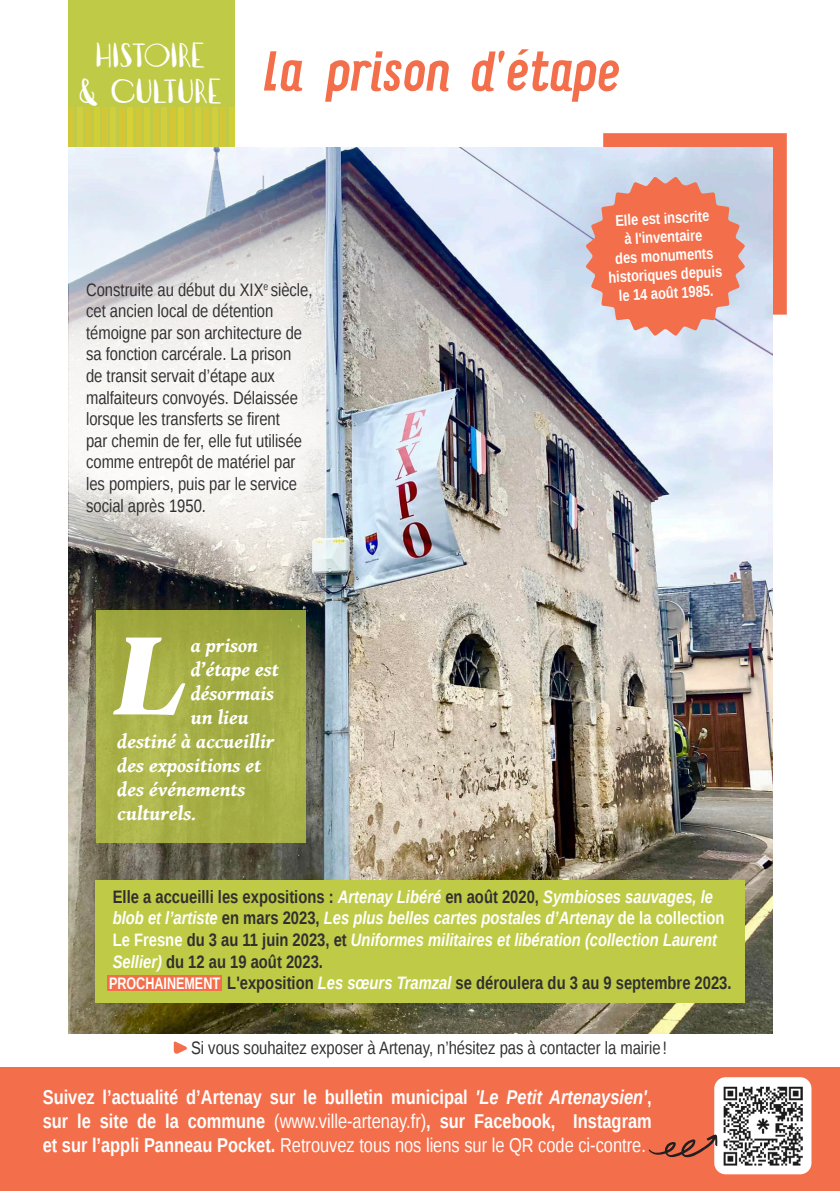
<style>
.page{position:relative;width:840px;height:1191px;background:#fff}
.page>*{position:absolute;margin:0;border:0;box-sizing:border-box;transform-origin:0 0}
.chapeau{font:italic 900 114.2px "PF Regal Text Pro";color:#fff}
.nom_asso{font:italic 56px "Vitage";letter-spacing:-.02em;color:#f36f4b}
.SPORT{font:500 36px "Vagabundo";color:#fff}
.chapeau-2{font:700 20px/24px "Liberation Sans Narrow";color:#fff;text-align:justify}
.chapeau-3{font:italic 700 20px "Gentium Book Basic";color:#fff}
.chapeau-4{font:18px/21.6px "Liberation Sans Narrow";color:#312f30}
.chapeau-5{font:italic 700 18px/21.6px "Liberation Sans Narrow";color:#fff}
.chapeau-6{font:700 15.6px/18.8px "Liberation Sans Narrow";color:#fff;text-align:center}
.s1{font-style:normal;color:#312f30}
.s2{font-style:normal}
.s3{font-style:normal;font-size:16.6px}
.s4{font-style:italic}
.s5{font-weight:400}
</style>
<div class="page">
<div style="left:0;top:1067px;width:839px;height:124px;background:#f36f4b"></div>
<div style="left:713px;top:1077px;width:98px;height:97px;background:#fff;border-radius:11px"></div>
<img style="left:723px;top:1086px;width:78px;height:79px">
<div style="left:68px;top:0;width:166px;height:178px;background:#bfcb47"></div>
<div style="left:68px;top:108px;width:6px;height:41px;background:#d1c738"></div>
<div style="left:77px;top:108px;width:6px;height:41px;background:#d1cf40"></div>
<div style="left:110px;top:108px;width:6px;height:41px;background:#d1cf40"></div>
<div style="left:161px;top:108px;width:6px;height:41px;background:#d1cf40"></div>
<div style="left:212px;top:108px;width:5px;height:41px;background:#d1cf40"></div>
<div style="left:85px;top:108px;width:6px;height:41px;background:#d1c738"></div>
<div style="left:136px;top:108px;width:6px;height:41px;background:#d1c738"></div>
<div style="left:186px;top:108px;width:6px;height:41px;background:#d1c738"></div>
<div style="left:119px;top:108px;width:6px;height:41px;background:#d7c634"></div>
<div style="left:169px;top:108px;width:6px;height:41px;background:#d7c634"></div>
<div style="left:220px;top:108px;width:6px;height:41px;background:#d1c738"></div>
<div style="left:93px;top:108px;width:6px;height:41px;background:#d1cf37"></div>
<div style="left:144px;top:108px;width:6px;height:41px;background:#d1cf37"></div>
<div style="left:195px;top:108px;width:6px;height:41px;background:#d1cf37"></div>
<div style="left:127px;top:108px;width:6px;height:41px;background:#d8d135"></div>
<div style="left:178px;top:108px;width:6px;height:41px;background:#d8d135"></div>
<div style="left:228px;top:108px;width:6px;height:41px;background:#d1cf37"></div>
<div style="left:102px;top:108px;width:6px;height:41px;background:#d1c738"></div>
<div style="left:153px;top:108px;width:5px;height:41px;background:#d1c738"></div>
<div style="left:203px;top:108px;width:6px;height:41px;background:#d1c738"></div>
<img style="left:68px;top:147px;width:704px;height:886px">
<svg style="left:68px;top:147px;width:258px;height:454px"></svg>
<div style="left:96px;top:880px;width:648px;height:122px;background:#bfcb47"></div>
<div style="left:96px;top:610px;width:209px;height:233px;background:linear-gradient(to right,#abb248,#a2ac45)"></div>
<svg style="left:174px;top:1041px;width:13px;height:13px"></svg>
<div style="left:107px;top:975px;width:114px;height:15px;background:#f36f4b"></div>
<svg style="left:648px;top:1134px;width:69px;height:24px"></svg>
<svg style="left:585px;top:133px;width:201px;height:203px;background:#e29e91"></svg>
<p class="SPORT" style="left:95px;top:35px;width:111px">HISTOIRE</p>
<p class="SPORT" style="left:79px;top:71px;width:144px">&amp; CULTURE</p>
<p class="nom_asso" style="left:262px;top:44px;width:359px">La prison d'étape</p>
<p class="chapeau-4" style="left:86px;top:279px;width:228px">Construite au début du XIX<sup>e</sup> siècle, cet ancien local de détention témoigne par son architecture de sa fonction carcérale. La prison<br>de transit servait d’étape aux malfaiteurs convoyés. Délaissée lorsque les transferts se firent<br>par chemin de fer, elle fut utilisée comme entrepôt de matériel par les pompiers, puis par le service social après 1950.</p>
<p class="chapeau" style="left:114px;top:606px;width:73px">L</p>
<p class="chapeau-3" style="left:191px;top:630px;width:69px">a prison</p>
<p class="chapeau-3" style="left:191px;top:654px;width:89px">d’étape est</p>
<p class="chapeau-3" style="left:191px;top:678px;width:85px">désormais</p>
<p class="chapeau-3" style="left:191px;top:702px;width:59px">un lieu</p>
<p class="chapeau-3" style="left:117px;top:726px;width:158px">destiné à accueillir</p>
<p class="chapeau-3" style="left:117px;top:750px;width:145px">des expositions et</p>
<p class="chapeau-3" style="left:117px;top:774px;width:130px">des événements</p>
<p class="chapeau-3" style="left:117px;top:798px;width:80px">culturels.</p>
<p class="chapeau-6" style="left:604px;top:211px;width:115px;rotate:-3deg">Elle est inscrite<br>à l'inventaire<br>des monuments historiques depuis le 14 août 1985.</p>
<p class="chapeau-5" style="left:109px;top:885px;width:623px"><span class="s1">Elle a accueilli les expositions :</span> Artenay Libéré <span class="s1">en août 2020,</span> Symbioses sauvages, le blob et l’artiste <span class="s1">en mars 2023,</span> Les plus belles cartes postales d’Artenay <span class="s2">de la collection Le Fresne</span> <span class="s1">du 3 au 11 juin 2023, et</span> Uniformes militaires et libération (collection Laurent Sellier) <span class="s1">du 12 au 19 août 2023.<br></span><span class="s3">PROCHAINEMENT</span> <span class="s1">L'exposition</span> Les sœurs Tramzal <span class="s1">se déroulera du 3 au 9 septembre 2023.</span></p>
<p class="chapeau-4" style="left:191px;top:1037px;width:477px">Si vous souhaitez exposer à Artenay, n’hésitez pas à contacter la mairie !</p>
<p class="chapeau-2" style="left:43px;top:1085px;width:610px">Suivez l’actualité d’Artenay sur le bulletin municipal <span class="s4">'Le Petit Artenaysien'</span>, sur le site de la commune <span class="s5">(www.ville-artenay.fr)</span>, sur Facebook, Instagram et sur l’appli Panneau Pocket. <span class="s5">Retrouvez tous nos liens sur le QR code ci-contre.</span></p>
</div>
